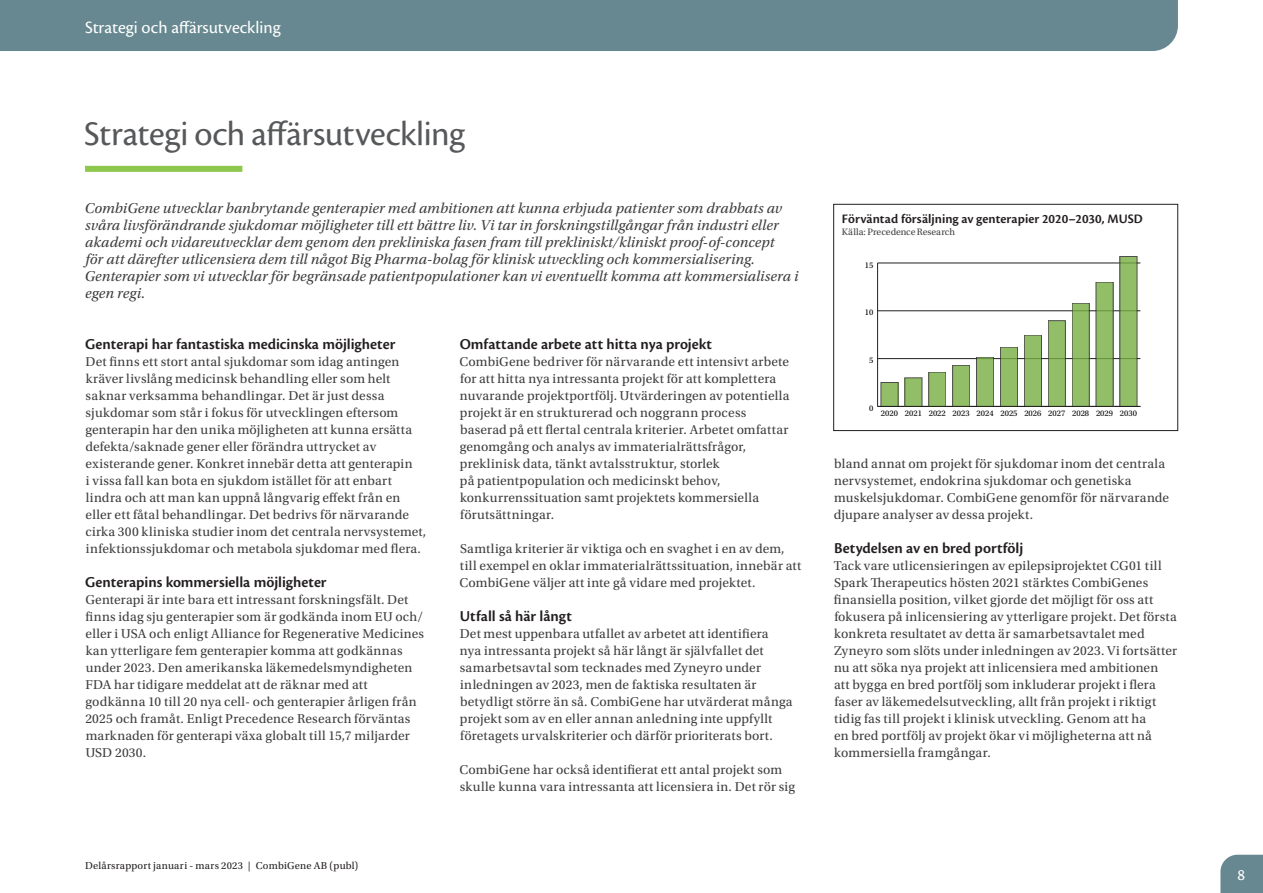
<style>
.page{position:relative;width:1263px;height:893px;background:#fff}
.page>*{position:absolute;margin:0;border:0;box-sizing:border-box;transform-origin:0 0}
.t1{font:36px "Cronos Pro";letter-spacing:-.015em;color:#57585a}
.t2{font:18px "Cronos Pro";color:#fff}
.t3{font:16.5px "Cronos Pro";color:#fff}
.t4{font:600 15.75px "Cronos Pro";color:#231f20}
.t5{font:italic 15px/17px "Utopia Std";letter-spacing:.005em;color:#3e3e3f}
.t6{font:13.5px/17px "Utopia Std";letter-spacing:.015em;color:#3e3e3f}
.t7{font:600 13.5px "Cronos Pro";letter-spacing:.005em;color:#231f20}
.t8{font:10.5px "Utopia Std";letter-spacing:.025em;color:#231f20}
.t9{font:9.75px "Utopia Std";letter-spacing:-.005em;color:#3e3e3f}
.t10{font:8.55px "Utopia Std";color:#000001}
</style>
<div class="page">
<div style="left:1220px;top:855px;width:43px;height:38px;background:#678890"></div>
<div style="left:85px;top:166px;width:157px;height:6px;background:#8dc74b"></div>
<div style="left:0;top:0;width:1178px;height:51px;background:#678890"></div>
<hr style="left:877px;top:263px;width:1px;height:143px;background:#231f20">
<hr style="left:877px;top:406px;width:263px;height:1px;background:#231f20">
<hr style="left:877px;top:358px;width:263px;height:1px;background:#231f20">
<hr style="left:877px;top:311px;width:263px;height:1px;background:#231f20">
<hr style="left:877px;top:263px;width:263px;height:1px;background:#231f20">
<div style="left:881px;top:382px;width:17px;height:24px;background:#91be67"></div>
<div style="left:905px;top:378px;width:17px;height:28px;background:#91be67"></div>
<div style="left:929px;top:372px;width:17px;height:34px;background:#91be67"></div>
<div style="left:952px;top:365px;width:18px;height:41px;background:#91be67"></div>
<div style="left:952px;top:365px;width:18px;height:41px;border:1px solid #231f20"></div>
<div style="left:976px;top:357px;width:18px;height:49px;background:#91be67"></div>
<div style="left:976px;top:357px;width:18px;height:49px;border:1px solid #231f20"></div>
<div style="left:1000px;top:347px;width:17px;height:59px;background:#91be67"></div>
<div style="left:1000px;top:347px;width:18px;height:59px;border:1px solid #231f20"></div>
<div style="left:1024px;top:335px;width:17px;height:71px;background:#91be67"></div>
<div style="left:1048px;top:321px;width:17px;height:85px;background:#91be67"></div>
<div style="left:1072px;top:303px;width:17px;height:103px;background:#91be67"></div>
<div style="left:1096px;top:282px;width:17px;height:124px;background:#91be67"></div>
<div style="left:1120px;top:256px;width:17px;height:150px;background:#91be67"></div>
<div style="left:833px;top:204px;width:345px;height:227px;border:1px solid #231f20"></div>
<h2 class="t2" style="left:85px;top:17px;width:197px">Strategi och affärsutveckling</h2>
<h1 class="t1" style="left:84px;top:113px;width:382px">Strategi och affärsutveckling</h1>
<p class="t5" style="left:85px;top:199px;width:715px">CombiGene utvecklar banbrytande genterapier med ambitionen att kunna erbjuda patienter som drabbats av svåra livsförändrande sjukdomar möjligheter till ett bättre liv. Vi tar in forskningstillgångar från industri eller akademi och vidareutvecklar dem genom den prekliniska fasen fram till prekliniskt/kliniskt proof-of-concept<br>för att därefter utlicensiera dem till något Big Pharma-bolag för klinisk utveckling och kommersialisering.<br>Genterapier som vi utvecklar för begränsade patientpopulationer kan vi eventuellt komma att kommersialisera i egen regi.</p>
<p class="t4" style="left:85px;top:335px;width:312px">Genterapi har fantastiska medicinska möjligheter</p>
<p class="t6" style="left:85px;top:353px;width:342px">Det finns ett stort antal sjukdomar som idag antingen kräver livslång medicinsk behandling eller som helt saknar verksamma behandlingar. Det är just dessa sjukdomar som står i fokus för utvecklingen eftersom genterapin har den unika möjligheten att kunna ersätta defekta/saknade gener eller förändra uttrycket av existerande gener. Konkret innebär detta att genterapin<br>i vissa fall kan bota en sjukdom istället för att enbart lindra och att man kan uppnå långvarig effekt från en eller ett fåtal behandlingar. Det bedrivs för närvarande cirka 300 kliniska studier inom det centrala nervsystemet, infektionssjukdomar och metabola sjukdomar med flera.</p>
<p class="t4" style="left:85px;top:573px;width:243px">Genterapins kommersiella möjligheter</p>
<p class="t6" style="left:85px;top:591px;width:340px">Genterapi är inte bara ett intressant forskningsfält. Det finns idag sju genterapier som är godkända inom EU och/ eller i USA och enligt Alliance for Regenerative Medicines kan ytterligare fem genterapier komma att godkännas under 2023. Den amerikanska läkemedelsmyndigheten FDA har tidigare meddelat att de räknar med att godkänna 10 till 20 nya cell- och genterapier årligen från 2025 och framåt. Enligt Precedence Research förväntas marknaden för genterapi växa globalt till 15,7 miljarder USD 2030.</p>
<p class="t4" style="left:460px;top:335px;width:254px">Omfattande arbete att hitta nya projekt</p>
<p class="t6" style="left:460px;top:353px;width:331px">CombiGene bedriver för närvarande ett intensivt arbete for att hitta nya intressanta projekt för att komplettera nuvarande projektportfölj. Utvärderingen av potentiella projekt är en strukturerad och noggrann process baserad på ett flertal centrala kriterier. Arbetet omfattar genomgång och analys av immaterialrättsfrågor, preklinisk data, tänkt avtalsstruktur, storlek<br>på patientpopulation och medicinskt behov, konkurrenssituation samt projektets kommersiella förutsättningar.</p>
<p class="t6" style="left:460px;top:540px;width:343px">Samtliga kriterier är viktiga och en svaghet i en av dem, till exempel en oklar immaterialrättssituation, innebär att<br>CombiGene väljer att inte gå vidare med projektet.</p>
<p class="t4" style="left:460px;top:607px;width:113px">Utfall så här långt</p>
<p class="t6" style="left:460px;top:625px;width:334px">Det mest uppenbara utfallet av arbetet att identifiera nya intressanta projekt så här långt är självfallet det samarbetsavtal som tecknades med Zyneyro under inledningen av 2023, men de faktiska resultaten är betydligt större än så. CombiGene har utvärderat många projekt som av en eller annan anledning inte uppfyllt företagets urvalskriterier och därför prioriterats bort.</p>
<p class="t6" style="left:460px;top:761px;width:337px">CombiGene har också identifierat ett antal projekt som skulle kunna vara intressanta att licensiera in. Det rör sig</p>
<p class="t8" style="left:85px;top:860px;width:275px">Delårsrapport januari - mars 2023 | CombiGene AB (publ)</p>
<p class="t7" style="left:842px;top:211px;width:302px">Förväntad försäljning av genterapier 2020–2030, MUSD</p>
<p class="t9" style="left:842px;top:227px;width:114px">Källa: Precedence Research</p>
<p class="t10" style="left:865px;top:260px;width:10px">15</p>
<p class="t10" style="left:865px;top:308px;width:10px">10</p>
<p class="t10" style="left:869px;top:356px;width:6px">5</p>
<p class="t10" style="left:869px;top:404px;width:6px">0</p>
<p class="t10" style="left:881px;top:409px;width:258px">2020 2021 2022 2023 2024 2025 2026 2027 2028 2029 2030</p>
<p class="t6" style="left:834px;top:455px;width:337px">bland annat om projekt för sjukdomar inom det centrala nervsystemet, endokrina sjukdomar och genetiska muskelsjukdomar. CombiGene genomför för närvarande djupare analyser av dessa projekt.</p>
<p class="t4" style="left:834px;top:539px;width:191px">Betydelsen av en bred portfölj</p>
<p class="t6" style="left:834px;top:557px;width:345px">Tack vare utlicensieringen av epilepsiprojektet CG01 till Spark Therapeutics hösten 2021 stärktes CombiGenes finansiella position, vilket gjorde det möjligt för oss att fokusera på inlicensiering av ytterligare projekt. Det första konkreta resultatet av detta är samarbetsavtalet med Zyneyro som slöts under inledningen av 2023. Vi fortsätter nu att söka nya projekt att inlicensiera med ambitionen<br>att bygga en bred portfölj som inkluderar projekt i flera faser av läkemedelsutveckling, allt från projekt i riktigt tidig fas till projekt i klinisk utveckling. Genom att ha<br>en bred portfölj av projekt ökar vi möjligheterna att nå kommersiella framgångar.</p>
<p class="t3" style="left:1237px;top:866px;width:9px">8</p>
</div>
